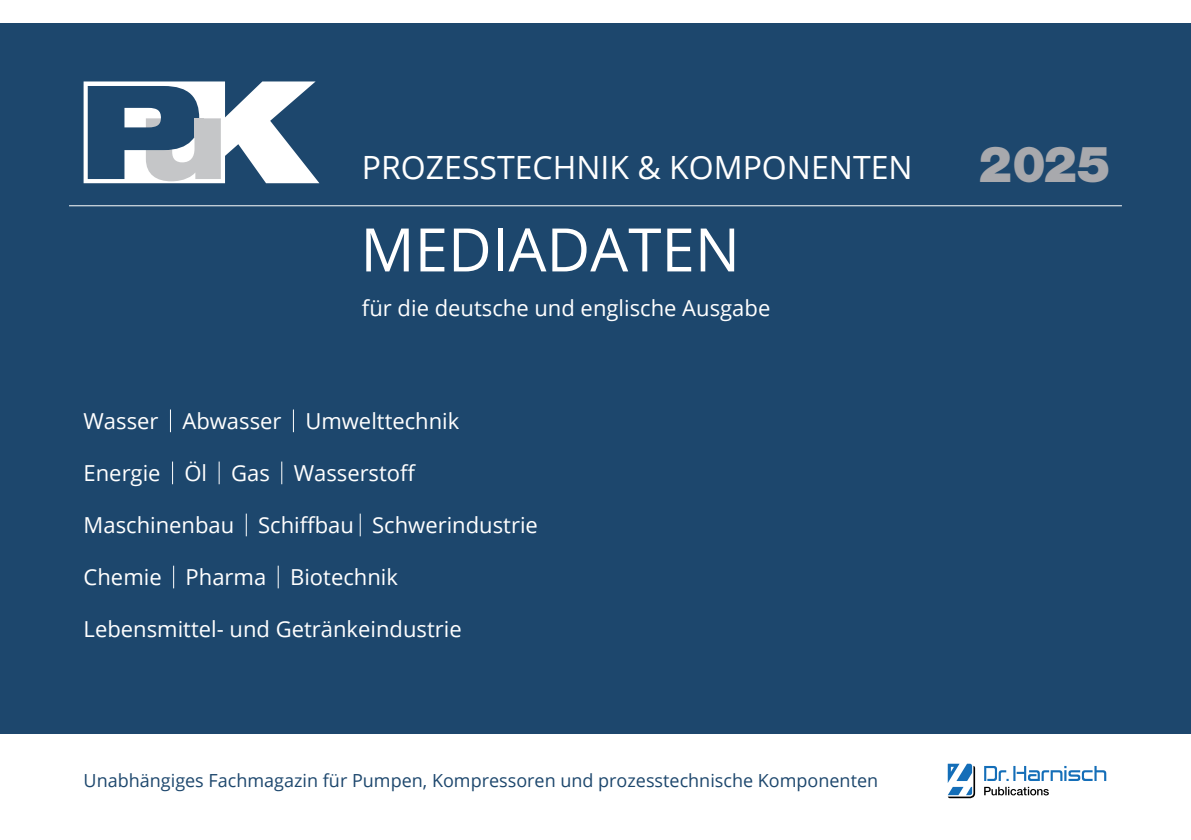
<style>
.page{position:relative;width:1191px;height:840px;background:#fff}
.page>*{position:absolute;margin:0;border:0;box-sizing:border-box;transform-origin:0 0}
.t1{font:60px "Open Sans";color:#fff}
.t2{font:900 50px "Helvetica Neue LT Std";color:#a8a9ad}
.t3{font:32px "Open Sans";color:#fff}
.t4{font:22px "Open Sans";color:#fff}
.t5{font:18px "Open Sans";color:#1d476d}
</style>
<div class="page">
<div style="left:0;top:23px;width:1191px;height:709px;background:#1d476d"></div>
<hr style="left:69px;top:205px;width:1053px;height:1px;background:#fff">
<svg style="left:84px;top:81px;width:235px;height:102px"></svg>
<div style="left:194px;top:118px;width:10px;height:19px;background:#c5c6c8"></div>
<svg style="left:170px;top:409px;width:1px;height:23px"></svg>
<svg style="left:293px;top:409px;width:1px;height:23px"></svg>
<svg style="left:172px;top:461px;width:1px;height:23px"></svg>
<svg style="left:219px;top:461px;width:1px;height:23px"></svg>
<svg style="left:281px;top:461px;width:1px;height:23px"></svg>
<svg style="left:246px;top:513px;width:1px;height:23px"></svg>
<svg style="left:360px;top:513px;width:1px;height:23px"></svg>
<svg style="left:173px;top:565px;width:1px;height:23px"></svg>
<svg style="left:278px;top:565px;width:1px;height:23px"></svg>
<svg style="left:984px;top:765px;width:122px;height:15px"></svg>
<svg style="left:984px;top:786px;width:64px;height:9px"></svg>
<svg style="left:947px;top:763px;width:28px;height:34px"></svg>
<h3 class="t3" style="left:362px;top:145px;width:552px">PROZESSTECHNIK &amp; KOMPONENTEN</h3>
<h1 class="t1" style="left:360px;top:208px;width:381px">MEDIADATEN</h1>
<p class="t4" style="left:362px;top:292px;width:410px">für die deutsche und englische Ausgabe</p>
<p class="t4" style="left:84px;top:405px;width:377px">Wasser Abwasser Umwelttechnik</p>
<p class="t4" style="left:84px;top:457px;width:334px">Energie Öl Gas Wasserstoff</p>
<p class="t4" style="left:84px;top:509px;width:456px">Maschinenbau Schiffbau Schwerindustrie</p>
<p class="t4" style="left:84px;top:561px;width:316px">Chemie Pharma Biotechnik</p>
<p class="t4" style="left:84px;top:613px;width:380px">Lebensmittel- und Getränkeindustrie</p>
<p class="t5" style="left:84px;top:767px;width:796px">Unabhängiges Fachmagazin für Pumpen, Kompressoren und prozesstechnische Komponenten</p>
<h2 class="t2" style="left:978px;top:134px;width:134px">2025</h2>
</div>
